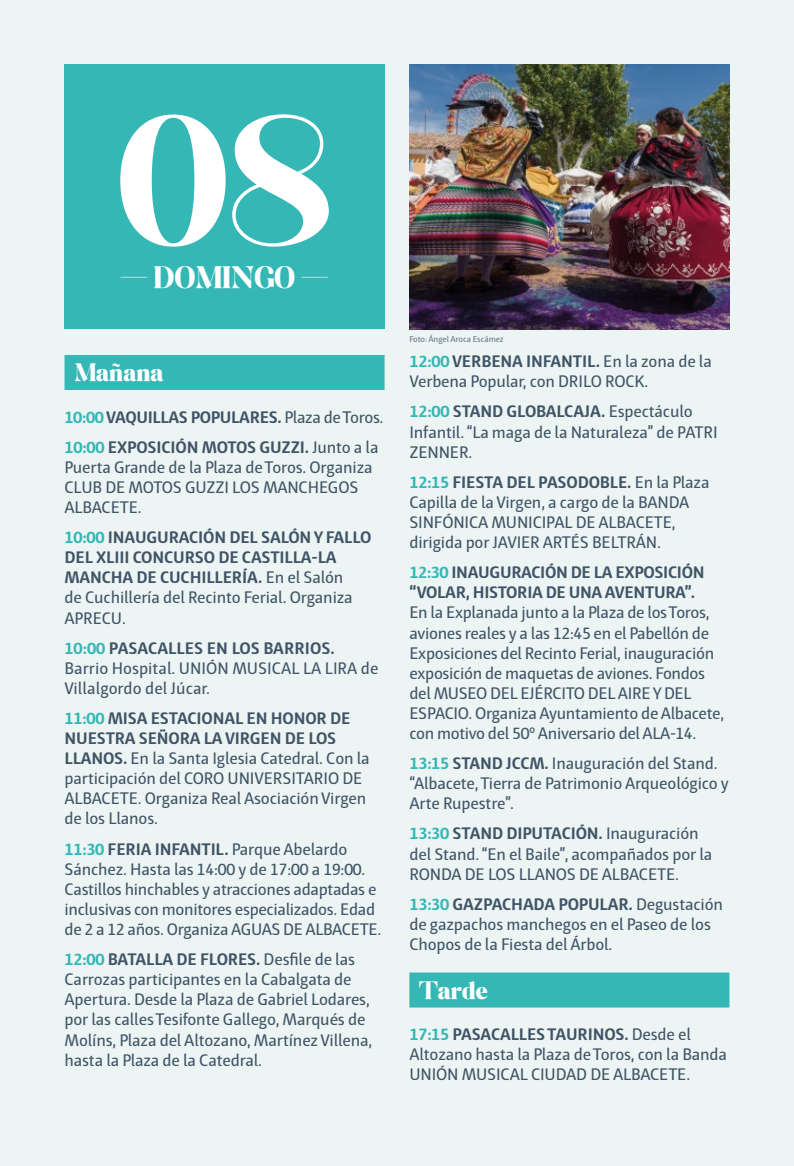
<style>
.page{position:relative;width:794px;height:1166px;background:#edf4f4}
.page>*{position:absolute;margin:0;border:0;box-sizing:border-box;transform-origin:0 0}
.t1{font:164.5px "Karmella";color:#fff}
.t2{font:28px "Karmella";letter-spacing:.01em;color:#fff}
.t3{font:22.75px "Karmella";color:#fff}
.t4{font:17.15px/20.1px "Haptic Pro";letter-spacing:-.01em;color:#3f5466}
.t5{font:700 17.15px/20.1px "Haptic Pro";letter-spacing:-.02em;color:#3f5466}
.t6{font:8.75px "Haptic Pro";letter-spacing:-.01em;color:#617787}
.s1{color:#34b7b5}
.s2{font-weight:400}
.s3{font-weight:700;color:#34b7b5}
.s4{font-weight:700}
</style>
<div class="page">
<img style="left:409px;top:64px;width:320px;height:265px">
<div style="left:64px;top:64px;width:320px;height:265px;background:#34b7b5"></div>
<div style="left:64px;top:355px;width:320px;height:35px;background:#34b7b5"></div>
<div style="left:409px;top:972px;width:320px;height:35px;background:#34b7b5"></div>
<h1 class="t1" style="left:118px;top:68px;width:215px">08</h1>
<h2 class="t2" style="left:120px;top:258px;width:209px">— DOMINGO —</h2>
<h3 class="t3" style="left:74px;top:357px;width:91px">Mañana</h3>
<p class="t5" style="left:64px;top:401px;width:320px;line-height:30.1px"><span class="s1">10:00</span> VAQUILLAS POPULARES. <span class="s2">Plaza de Toros.<br></span><span class="s1">10:00</span> EXPOSICIÓN MOTOS GUZZI. <span class="s2">Junto a la</span></p>
<p class="t4" style="left:64px;top:457px;width:310px">Puerta Grande de la Plaza de Toros. Organiza<br>CLUB DE MOTOS GUZZI LOS MANCHEGOS<br>ALBACETE.</p>
<p class="t5" style="left:64px;top:527px;width:308px"><span class="s1">10:00</span> INAUGURACIÓN DEL SALÓN Y FALLO<br>DEL XLIII CONCURSO DE CASTILLA-LA<br>MANCHA DE CUCHILLERÍA. <span class="s2">En el Salón<br>de Cuchillería del Recinto Ferial. Organiza<br>APRECU.</span></p>
<p class="t4" style="left:64px;top:638px;width:315px"><span class="s3">10:00</span> <span class="s4">PASACALLES EN LOS BARRIOS.<br></span>Barrio Hospital. UNIÓN MUSICAL LA LIRA de<br>Villalgordo del Júcar.</p>
<p class="t4" style="left:64px;top:708px;width:307px"><span class="s3">11:00</span> <span class="s4">MISA ESTACIONAL EN HONOR DE NUESTRA SEÑORA LA VIRGEN DE LOS LLANOS.</span> En la Santa Iglesia Catedral. Con la participación del CORO UNIVERSITARIO DE ALBACETE. Organiza Real Asociación Virgen de los Llanos.</p>
<p class="t4" style="left:64px;top:839px;width:318px"><span class="s3">11:30</span> <span class="s4">FERIA INFANTIL.</span> Parque Abelardo Sánchez. Hasta las 14:00 y de 17:00 a 19:00.<br>Castillos hinchables y atracciones adaptadas e inclusivas con monitores especializados. Edad de 2 a 12 años. Organiza AGUAS DE ALBACETE.</p>
<p class="t4" style="left:64px;top:949px;width:309px"><span class="s3">12:00</span> <span class="s4">BATALLA DE FLORES.</span> Desfile de las Carrozas participantes en la Cabalgata de Apertura. Desde la Plaza de Gabriel Lodares, por las calles Tesifonte Gallego, Marqués de Molíns, Plaza del Altozano, Martínez Villena, hasta la Plaza de la Catedral.</p>
<p class="t6" style="left:409px;top:334px;width:96px">Foto: Ángel Aroca Escámez</p>
<p class="t4" style="left:409px;top:351px;width:304px"><span class="s3">12:00</span> <span class="s4">VERBENA INFANTIL.</span> En la zona de la<br>Verbena Popular, con DRILO ROCK.</p>
<p class="t4" style="left:409px;top:402px;width:310px"><span class="s3">12:00</span> <span class="s4">STAND GLOBALCAJA.</span> Espectáculo<br>Infantil. “La maga de la Naturaleza” de PATRI<br>ZENNER.</p>
<p class="t4" style="left:409px;top:472px;width:302px"><span class="s3">12:15</span> <span class="s4">FIESTA DEL PASODOBLE.</span> En la Plaza Capilla de la Virgen, a cargo de la BANDA SINFÓNICA MUNICIPAL DE ALBACETE, dirigida por JAVIER ARTÉS BELTRÁN.</p>
<p class="t5" style="left:409px;top:562px;width:297px"><span class="s1">12:30</span> INAUGURACIÓN DE LA EXPOSICIÓN “VOLAR, HISTORIA DE UNA AVENTURA”.</p>
<p class="t4" style="left:409px;top:602px;width:316px">En la Explanada junto a la Plaza de los Toros, aviones reales y a las 12:45 en el Pabellón de Exposiciones del Recinto Ferial, inauguración exposición de maquetas de aviones. Fondos del MUSEO DEL EJÉRCITO DEL AIRE Y DEL ESPACIO. Organiza Ayuntamiento de Albacete, con motivo del 50º Aniversario del ALA-14.</p>
<p class="t4" style="left:409px;top:753px;width:321px"><span class="s3">13:15</span> <span class="s4">STAND JCCM.</span> Inauguración del Stand. “Albacete, Tierra de Patrimonio Arqueológico y<br>Arte Rupestre”.</p>
<p class="t4" style="left:409px;top:823px;width:304px"><span class="s3">13:30</span> <span class="s4">STAND DIPUTACIÓN.</span> Inauguración del Stand. “En el Baile”, acompañados por la<br>RONDA DE LOS LLANOS DE ALBACETE.</p>
<p class="t4" style="left:409px;top:894px;width:315px"><span class="s3">13:30</span> <span class="s4">GAZPACHADA POPULAR.</span> Degustación de gazpachos manchegos en el Paseo de los<br>Chopos de la Fiesta del Árbol.</p>
<h3 class="t3" style="left:419px;top:974px;width:70px">Tarde</h3>
<p class="t4" style="left:409px;top:1024px;width:319px"><span class="s3">17:15</span> <span class="s4">PASACALLES TAURINOS.</span> Desde el<br>Altozano hasta la Plaza de Toros, con la Banda<br>UNIÓN MUSICAL CIUDAD DE ALBACETE.</p>
</div>
